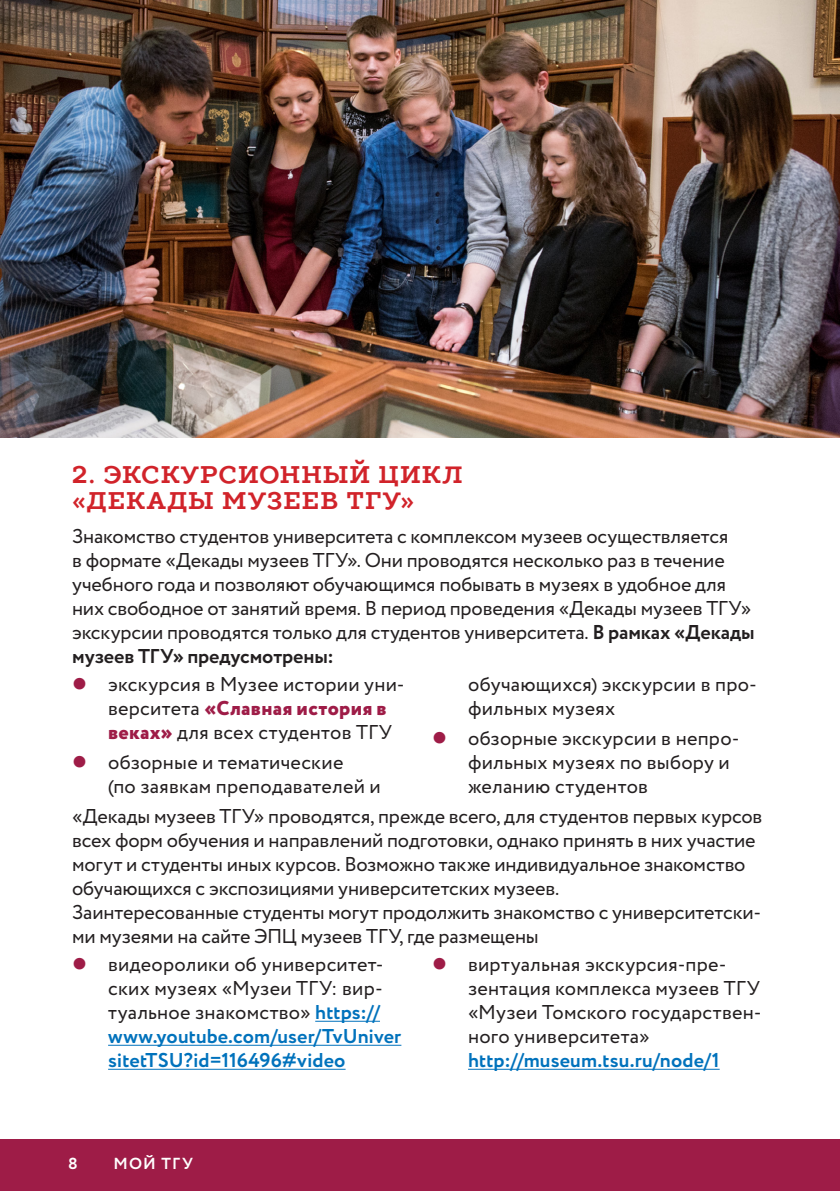
<style>
.page{position:relative;width:840px;height:1191px;background:#fff}
.page>*{position:absolute;margin:0;border:0;box-sizing:border-box;transform-origin:0 0}
.Paragraph_Style_6{font:700 24px/26px "TT Slabs";letter-spacing:.04em;color:#d1232a}
.Paragraph_Style_1{font:20px/24px "Circe";letter-spacing:-.01em;color:#231f20}
.Paragraph_Style_3{font:20px/24px "Circe";letter-spacing:.01em;color:#231f20}
.t1{font:700 16px "Circe";letter-spacing:.075em;color:#fff}
.s1{font-weight:700}
.s2{font-weight:800;color:#9e1c47}
.s3{font-weight:700;color:#0072bc}
</style>
<div class="page">
<div style="left:0;top:1140px;width:839px;height:51px;background:#9e1c47"></div>
<hr style="left:315px;top:1020px;width:65px;height:1px;background:#0072bc">
<hr style="left:108px;top:1044px;width:293px;height:1px;background:#0072bc">
<hr style="left:108px;top:1068px;width:237px;height:1px;background:#0072bc">
<hr style="left:468px;top:1068px;width:251px;height:1px;background:#0072bc">
<img style="left:0;top:0;width:839px;height:437px">
<p class="Paragraph_Style_6" style="left:72px;top:461px;width:392px">2. ЭКСКУРСИОННЫЙ ЦИКЛ «ДЕКАДЫ МУЗЕЕВ ТГУ»</p>
<p class="Paragraph_Style_1" style="left:72px;top:525px;width:683px">Знакомство студентов университета с комплексом музеев осуществляется<br>в формате «Декады музеев ТГУ». Они проводятся несколько раз в течение учебного года и позволяют обучающимся побывать в музеях в удобное для них свободное от занятий время. В период проведения «Декады музеев ТГУ» экскурсии проводятся только для студентов университета. <span class="s1">В рамках «Декады музеев ТГУ» предусмотрены:</span></p>
<p class="Paragraph_Style_3" style="left:108px;top:673px;width:298px">экскурсия в Музее истории уни&shy;верситета <span class="s2">«Славная история в веках»</span> для всех студентов ТГУ</p>
<p class="Paragraph_Style_3" style="left:108px;top:751px;width:274px">обзорные и тематические<br>(по заявкам преподавателей и</p>
<p class="Paragraph_Style_3" style="left:468px;top:673px;width:290px">обучающихся) экскурсии в про&shy;фильных музеях</p>
<p class="Paragraph_Style_3" style="left:468px;top:727px;width:273px">обзорные экскурсии в непро&shy;фильных музеях по выбору и желанию студентов</p>
<p class="Paragraph_Style_1" style="left:72px;top:805px;width:691px">«Декады музеев ТГУ» проводятся, прежде всего, для студентов первых курсов всех форм обучения и направлений подготовки, однако принять в них участие могут и студенты иных курсов. Возможно также индивидуальное знакомство обучающихся с экспозициями университетских музеев.</p>
<p class="Paragraph_Style_1" style="left:72px;top:901px;width:690px">Заинтересованные студенты могут продолжить знакомство с университетски&shy;ми музеями на сайте ЭПЦ музеев ТГУ, где размещены</p>
<p class="Paragraph_Style_3" style="left:108px;top:953px;width:294px">видеоролики об университет&shy;ских музеях «Музеи ТГУ: вир&shy;туальное знакомство» <span class="s3">https:// www.youtube.com/user/TvUniver sitetTSU?id=116496#video</span></p>
<p class="Paragraph_Style_3" style="left:468px;top:953px;width:295px">виртуальная экскурсия-пре&shy;зентация комплекса музеев ТГУ «Музеи Томского государствен&shy;ного университета» <span class="s3">http://museum.tsu.ru/node/1</span></p>
<p class="t1" style="left:68px;top:1152px;width:11px">8</p>
<p class="t1" style="left:113px;top:1152px;width:81px">МОЙ ТГУ</p>
</div>
